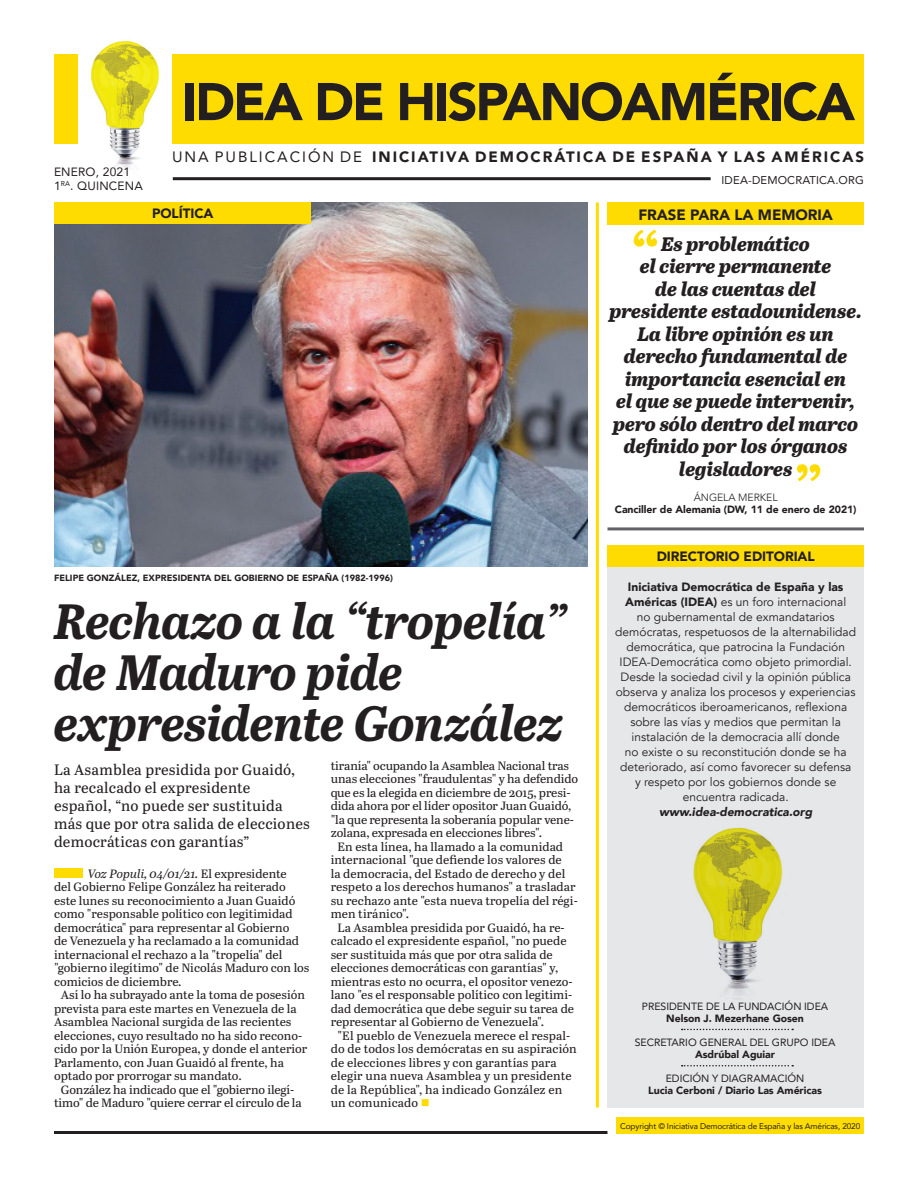
<style>
.page{position:relative;width:918px;height:1188px;background:#fff}
.page>*{position:absolute;margin:0;border:0;box-sizing:border-box;transform-origin:0 0}
.t1{font:800 60px "Abril Text";color:#ffdc01}
.t2{font:900 52.5px "Avenir";letter-spacing:-.04em;color:#231f20}
.t3{font:italic 700 49.5px/51px "Abril Text";letter-spacing:-.015em;color:#231f20}
.t4{font:italic 800 19.5px/22.5px "Abril Text";letter-spacing:-.01em;color:#231f20;text-align:center}
.t5{font:15px/18px "Abril Text";letter-spacing:.015em;color:#231f20}
.t6{font:900 15px "Avenir";letter-spacing:.13em;color:#231f20}
.t7{font:900 15px "Avenir";letter-spacing:-.005em;color:#231f20}
.t8{font:900 13.5px "Avenir";letter-spacing:-.005em;color:#231f20}
.t9{font:12px "Abril Text";color:#231f20}
.t10{font:12px/15px "Avenir";color:#231f20;text-align:center}
.t11{font:italic 12px "Abril Text";color:#231f20}
.t12{font:italic 900 12px "Avenir";color:#231f20}
.t13{font:12px/13.5px "Avenir";letter-spacing:.015em;color:#231f20}
.t14{font:11.25px "Avenir";letter-spacing:.015em;color:#231f20}
.t15{font:900 10.5px "Avenir";letter-spacing:-.005em;color:#231f20}
.t16{font:10.5px "Avenir";letter-spacing:-.005em;color:#231f20}
.t17{font:300 10.5px "Avenir";letter-spacing:-.005em;color:#231f20}
.t18{font:900 9px "Avenir";letter-spacing:.005em;color:#231f20}
.t19{font:8.25px "Avenir";letter-spacing:-.015em;color:#231f20}
.s1{font-weight:400}
.s2{font-style:normal}
.s3{color:#ffdc01}
.s4{font-weight:900}
</style>
<div class="page">
<img style="left:54px;top:202px;width:533px;height:365px">
<img style="left:90px;top:41px;width:95px;height:140px">
<div style="left:173px;top:54px;width:691px;height:90px;background:#ffdc01"></div>
<div style="left:54px;top:54px;width:24px;height:90px;background:#ffdc01"></div>
<hr style="left:173px;top:177px;width:538px;height:3px;background:#231f20">
<div style="left:608px;top:567px;width:256px;height:541px;background:#e6e7e9"></div>
<div style="left:608px;top:545px;width:256px;height:22px;background:#ffdc01"></div>
<div style="left:54px;top:202px;width:256px;height:22px;background:#ffdc01"></div>
<div style="left:608px;top:202px;width:256px;height:23px;background:#ffdc01"></div>
<div style="left:616px;top:1118px;width:248px;height:16px;background:#ffdc01"></div>
<hr style="left:54px;top:1131px;width:554px;height:3px;background:#231f20">
<hr style="left:608px;top:527px;width:256px;height:3px;background:#636366">
<hr style="left:596px;top:202px;width:3px;height:906px;background:#ffdc01">
<div style="left:54px;top:868px;width:29px;height:10px;background:#ffdc01"></div>
<img style="left:693px;top:827px;width:89px;height:169px">
<svg style="left:682px;top:1065px;width:111px;height:1px"></svg>
<svg style="left:682px;top:1029px;width:111px;height:1px"></svg>
<p class="t13" style="left:54px;top:165px;width:90px">ENERO, 2021<br>1<sup>RA</sup>. QUINCENA</p>
<h2 class="t2" style="left:182px;top:57px;width:675px">IDEA DE HISPANOAMÉRICA</h2>
<p class="t6" style="left:172px;top:144px;width:693px"><span class="s1">UNA PUBLICACIÓN DE</span> INICIATIVA DEMOCRÁTICA DE ESPAÑA Y LAS AMÉRICAS</p>
<p class="t14" style="left:722px;top:171px;width:144px">IDEA-DEMOCRATICA.ORG</p>
<p class="t8" style="left:152px;top:202px;width:63px">POLÍTICA</p>
<p class="t7" style="left:638px;top:202px;width:196px">FRASE PARA LA MEMORIA</p>
<h1 class="t1" style="left:631px;top:210px;width:30px">“</h1>
<p class="t4" style="left:609px;top:232px;width:254px">Es problemático<br>el cierre permanente<br>de las cuentas del presidente estadounidense.<br>La libre opinión es un derecho fundamental de importancia esencial en<br>el que se puede intervenir, pero sólo dentro del marco definido por los órganos legisladores</p>
<p class="t17" style="left:694px;top:491px;width:85px">ÁNGELA MERKEL</p>
<p class="t15" style="left:615px;top:500px;width:243px">Canciller de Alemania (DW, 11 de enero de 2021)</p>
<h1 class="t1" style="left:795px;top:442px;width:30px">”</h1>
<p class="t8" style="left:657px;top:545px;width:160px">DIRECTORIO EDITORIAL</p>
<p class="t18" style="left:54px;top:570px;width:340px">FELIPE GONZÁLEZ, EXPRESIDENTA DEL GOBIERNO DE ESPAÑA (1982-1996)</p>
<h3 class="t3" style="left:54px;top:594px;width:515px">Rechazo a la “tropelía” de Maduro pide expresidente González</h3>
<p class="t5" style="left:54px;top:760px;width:257px">La Asamblea presidida por Guaidó, ha recalcado el expresidente español, “no puede ser sustituida más que por otra salida de elecciones democráticas con garantías”</p>
<p class="t11" style="left:88px;top:865px;width:201px">Voz Populi, 04/01/21. <span class="s2">El expresidente</span></p>
<p class="t9" style="left:54px;top:878px;width:233px">del Gobierno Felipe González ha reiterado</p>
<p class="t9" style="left:54px;top:892px;width:243px">este lunes su reconocimiento a Juan Guaidó</p>
<p class="t9" style="left:54px;top:905px;width:240px">como "responsable político con legitimidad</p>
<p class="t9" style="left:54px;top:919px;width:237px">democrática" para representar al Gobierno</p>
<p class="t9" style="left:54px;top:932px;width:247px">de Venezuela y ha reclamado a la comunidad</p>
<p class="t9" style="left:54px;top:946px;width:230px">internacional el rechazo a la "tropelía" del</p>
<p class="t9" style="left:54px;top:959px;width:257px">"gobierno ilegítimo" de Nicolás Maduro con los</p>
<p class="t9" style="left:54px;top:973px;width:129px">comicios de diciembre.</p>
<p class="t9" style="left:61px;top:986px;width:246px">Así lo ha subrayado ante la toma de posesión</p>
<p class="t9" style="left:54px;top:1000px;width:244px">prevista para este martes en Venezuela de la</p>
<p class="t9" style="left:54px;top:1013px;width:239px">Asamblea Nacional surgida de las recientes</p>
<p class="t9" style="left:54px;top:1027px;width:250px">elecciones, cuyo resultado no ha sido recono-</p>
<p class="t9" style="left:54px;top:1040px;width:255px">cido por la Unión Europea, y donde el anterior</p>
<p class="t9" style="left:54px;top:1054px;width:232px">Parlamento, con Juan Guaidó al frente, ha</p>
<p class="t9" style="left:54px;top:1067px;width:189px">optado por prorrogar su mandato.</p>
<p class="t9" style="left:61px;top:1081px;width:235px">González ha indicado que el "gobierno ilegí-</p>
<p class="t9" style="left:54px;top:1094px;width:249px">timo" de Maduro "quiere cerrar el círculo de la</p>
<p class="t9" style="left:331px;top:757px;width:240px">tiranía" ocupando la Asamblea Nacional tras</p>
<p class="t9" style="left:331px;top:770px;width:249px">unas elecciones "fraudulentas" y ha defendido</p>
<p class="t9" style="left:331px;top:784px;width:241px">que es la elegida en diciembre de 2015, presi-</p>
<p class="t9" style="left:331px;top:797px;width:242px">dida ahora por el líder opositor Juan Guaidó,</p>
<p class="t9" style="left:331px;top:811px;width:245px">"la que representa la soberanía popular vene-</p>
<p class="t9" style="left:331px;top:824px;width:213px">zolana, expresada en elecciones libres".</p>
<p class="t9" style="left:337px;top:838px;width:227px">En esta línea, ha llamado a la comunidad</p>
<p class="t9" style="left:331px;top:851px;width:233px">internacional "que defiende los valores de</p>
<p class="t9" style="left:331px;top:865px;width:236px">la democracia, del Estado de derecho y del</p>
<p class="t9" style="left:331px;top:878px;width:247px">respeto a los derechos humanos" a trasladar</p>
<p class="t9" style="left:331px;top:892px;width:249px">su rechazo ante "esta nueva tropelía del régi-</p>
<p class="t9" style="left:331px;top:905px;width:80px">men tiránico".</p>
<p class="t9" style="left:337px;top:919px;width:229px">La Asamblea presidida por Guaidó, ha re-</p>
<p class="t9" style="left:331px;top:932px;width:237px">calcado el expresidente español, "no puede</p>
<p class="t9" style="left:331px;top:946px;width:224px">ser sustituida más que por otra salida de</p>
<p class="t9" style="left:331px;top:959px;width:229px">elecciones democráticas con garantías" y,</p>
<p class="t9" style="left:331px;top:973px;width:244px">mientras esto no ocurra, el opositor venezo-</p>
<p class="t9" style="left:331px;top:986px;width:243px">lano "es el responsable político con legitimi-</p>
<p class="t9" style="left:331px;top:1000px;width:245px">dad democrática que debe seguir su tarea de</p>
<p class="t9" style="left:331px;top:1013px;width:215px">representar al Gobierno de Venezuela".</p>
<p class="t9" style="left:337px;top:1027px;width:234px">"El pueblo de Venezuela merece el respal-</p>
<p class="t9" style="left:331px;top:1040px;width:248px">do de todos los demócratas en su aspiración</p>
<p class="t9" style="left:331px;top:1054px;width:227px">de elecciones libres y con garantías para</p>
<p class="t9" style="left:331px;top:1067px;width:242px">elegir una nueva Asamblea y un presidente</p>
<p class="t9" style="left:331px;top:1081px;width:233px">de la República", ha indicado González en</p>
<p class="t9" style="left:331px;top:1094px;width:101px">un comunicado <span class="s3">■</span></p>
<p class="t10" style="left:615px;top:579px;width:242px"><span class="s4">Iniciativa Democrática de España y las Américas (IDEA)</span> es un foro internacional<br>no gubernamental de exmandatarios demócratas, respetuosos de la alternabilidad democrática, que patrocina la Fundación IDEA-Democrática como objeto primordial.<br>Desde la sociedad civil y la opinión pública observa y analiza los procesos y experiencias democráticos iberoamericanos, reflexiona sobre las vías y medios que permitan la instalación de la democracia allí donde<br>no existe o su reconstitución donde se ha deteriorado, así como favorecer su defensa<br>y respeto por los gobiernos donde se encuentra radicada.</p>
<p class="t12" style="left:659px;top:802px;width:155px">www.idea-democratica.org</p>
<p class="t16" style="left:642px;top:998px;width:188px">PRESIDENTE DE LA FUNDACIÓN IDEA</p>
<p class="t15" style="left:666px;top:1009px;width:139px">Nelson J. Mezerhane Gosen</p>
<p class="t16" style="left:635px;top:1034px;width:202px">SECRETARIO GENERAL DEL GRUPO IDEA</p>
<p class="t15" style="left:695px;top:1045px;width:81px">Asdrúbal Aguiar</p>
<p class="t16" style="left:666px;top:1070px;width:140px">EDICIÓN Y DIAGRAMACIÓN</p>
<p class="t15" style="left:648px;top:1081px;width:175px">Lucia Cerboni / Diario Las Américas</p>
<p class="t19" style="left:620px;top:1120px;width:242px">Copyright © Iniciativa Democrática de España y las Américas, 2020</p>
</div>
